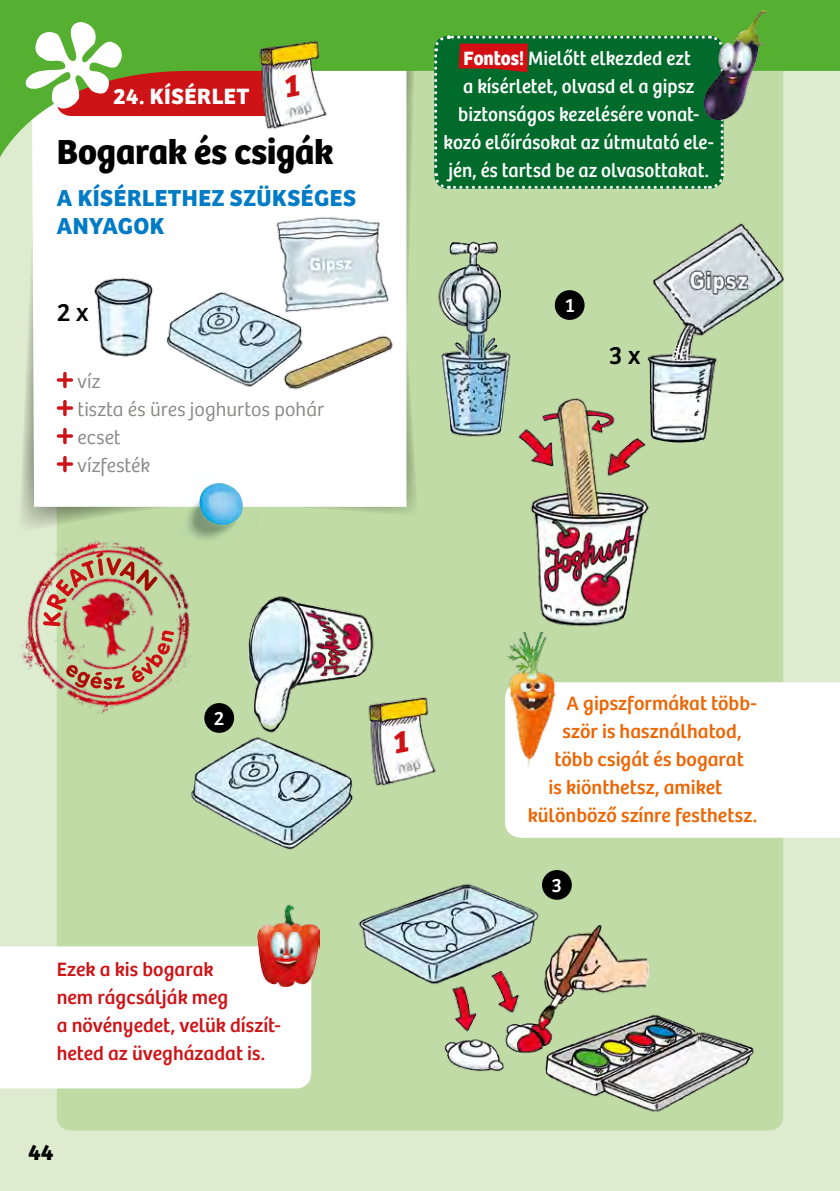
<style>
.page{position:relative;width:840px;height:1191px;background:#fff}
.page>*{position:absolute;margin:0;border:0;box-sizing:border-box;transform-origin:0 0}
.t1{font:700 36px "Kosmos Bree";letter-spacing:-.005em;color:#000}
.t2{font:26px "Kosmos Bree";color:#000}
.t3{font:700 24px/28px "Kosmos Bree";letter-spacing:.02em;color:#007bc5}
.t4{font:700 23px "Kosmos Bree";letter-spacing:.02em;color:#fff}
.t5{font:700 23px "Kosmos Bree";color:#000}
.t6{font:20px/28px "Kosmos Bree";letter-spacing:.005em;color:#fff;text-align:center;scale:.95 1}
.t7{font:20px "Kosmos Bree";letter-spacing:.005em;color:#ec6502}
.t8{font:20px/28px "Kosmos Bree";letter-spacing:.005em;color:#cd1316}
.t9{font:300 20px/28px "Kosmos Bree";letter-spacing:.005em;color:#878786}
.t10{font:20px "Kosmos Bree";letter-spacing:.005em;color:#fff}
.s1{font-weight:700}
</style>
<div class="page">
<div style="left:0;top:0;width:839px;height:1191px;background:#ddebcf"></div>
<div style="left:57px;top:32px;width:725px;height:1098px;background:#c0dba5;border-radius:14px"></div>
<div style="left:505px;top:682px;width:334px;height:155px;background:#fff"></div>
<svg style="left:21px;top:212px;width:389px;height:302px"></svg>
<div style="left:32px;top:212px;width:374px;height:295px;background:#fff"></div>
<img style="left:176px;top:475px;width:82px;height:54px">
<img style="left:197px;top:483px;width:46px;height:42px">
<div style="left:0;top:946px;width:311px;height:142px;background:#fff"></div>
<img style="left:163px;top:284px;width:142px;height:112px">
<img style="left:375px;top:220px;width:409px;height:416px">
<img style="left:191px;top:584px;width:188px;height:266px">
<img style="left:358px;top:875px;width:396px;height:237px">
<img style="left:494px;top:633px;width:75px;height:140px">
<img style="left:91px;top:273px;width:66px;height:101px">
<img style="left:271px;top:212px;width:120px;height:102px">
<img style="left:251px;top:329px;width:154px;height:66px">
<img style="left:258px;top:904px;width:61px;height:82px">
<img style="left:20px;top:514px;width:211px;height:231px">
<img style="left:361px;top:694px;width:75px;height:100px">
<div style="left:554px;top:290px;width:30px;height:30px;background:#000;border-radius:50%"></div>
<div style="left:204px;top:703px;width:30px;height:30px;background:#000;border-radius:50%"></div>
<div style="left:541px;top:870px;width:30px;height:29px;background:#000;border-radius:50%"></div>
<svg style="left:57px;top:372px;width:16px;height:16px"></svg>
<svg style="left:57px;top:400px;width:16px;height:16px"></svg>
<svg style="left:57px;top:428px;width:16px;height:16px"></svg>
<svg style="left:57px;top:456px;width:16px;height:16px"></svg>
<svg style="left:839px;top:0;width:1px;height:212px"></svg>
<svg style="left:0;top:0;width:839px;height:212px"></svg>
<img style="left:253px;top:28px;width:82px;height:110px">
<img style="left:704px;top:11px;width:61px;height:108px">
<svg style="left:432px;top:34px;width:293px;height:156px;background:#136c31"></svg>
<img style="left:43px;top:552px;width:131px;height:138px">
<svg style="left:392px;top:731px;width:17px;height:22px"></svg>
<svg style="left:25px;top:0;width:281px;height:116px;background:#90954d"></svg>
<p class="t4" style="left:113px;top:83px;width:137px">24. KÍSÉRLET</p>
<h1 class="t1" style="left:57px;top:130px;width:278px">Bogarak és csigák</h1>
<p class="t3" style="left:57px;top:184px;width:301px">A KÍSÉRLETHEZ SZÜKSÉGES<br>ANYAGOK</p>
<h2 class="t2" style="left:57px;top:297px;width:33px">2 x</h2>
<p class="t9" style="left:77px;top:368px;width:248px">víz<br>tiszta és üres joghurtos pohár ecset<br>vízfesték</p>
<p class="t10" style="left:214px;top:707px;width:12px">2</p>
<p class="t8" style="left:57px;top:956px;width:225px">Ezek a kis bogarak<br>nem rágcsálják meg<br>a növényedet, velük díszít&shy;heted az üvegházadat is.</p>
<p class="t5" style="left:28px;top:1138px;width:27px">44</p>
<p class="t6" style="left:443px;top:45px;width:286px"><span class="s1">Fontos!</span> Mielőtt elkezded ezt<br>a kísérletet, olvasd el a gipsz biztonságos kezelésére vonat&shy;kozó előírásokat az útmutató ele&shy;jén, és tartsd be az olvasottakat.</p>
<p class="t10" style="left:564px;top:294px;width:12px">1</p>
<h2 class="t2" style="left:608px;top:340px;width:33px">3 x</h2>
<p class="t7" style="left:566px;top:692px;width:192px">A gipszformákat több-</p>
<p class="t7" style="left:562px;top:720px;width:180px">ször is használhatod,</p>
<p class="t7" style="left:554px;top:748px;width:190px">több csigát és bogarat</p>
<p class="t7" style="left:548px;top:776px;width:175px">is kiönthetsz, amiket</p>
<p class="t7" style="left:527px;top:804px;width:231px">különböző színre festhetsz.</p>
<p class="t10" style="left:551px;top:873px;width:12px">3</p>
</div>
